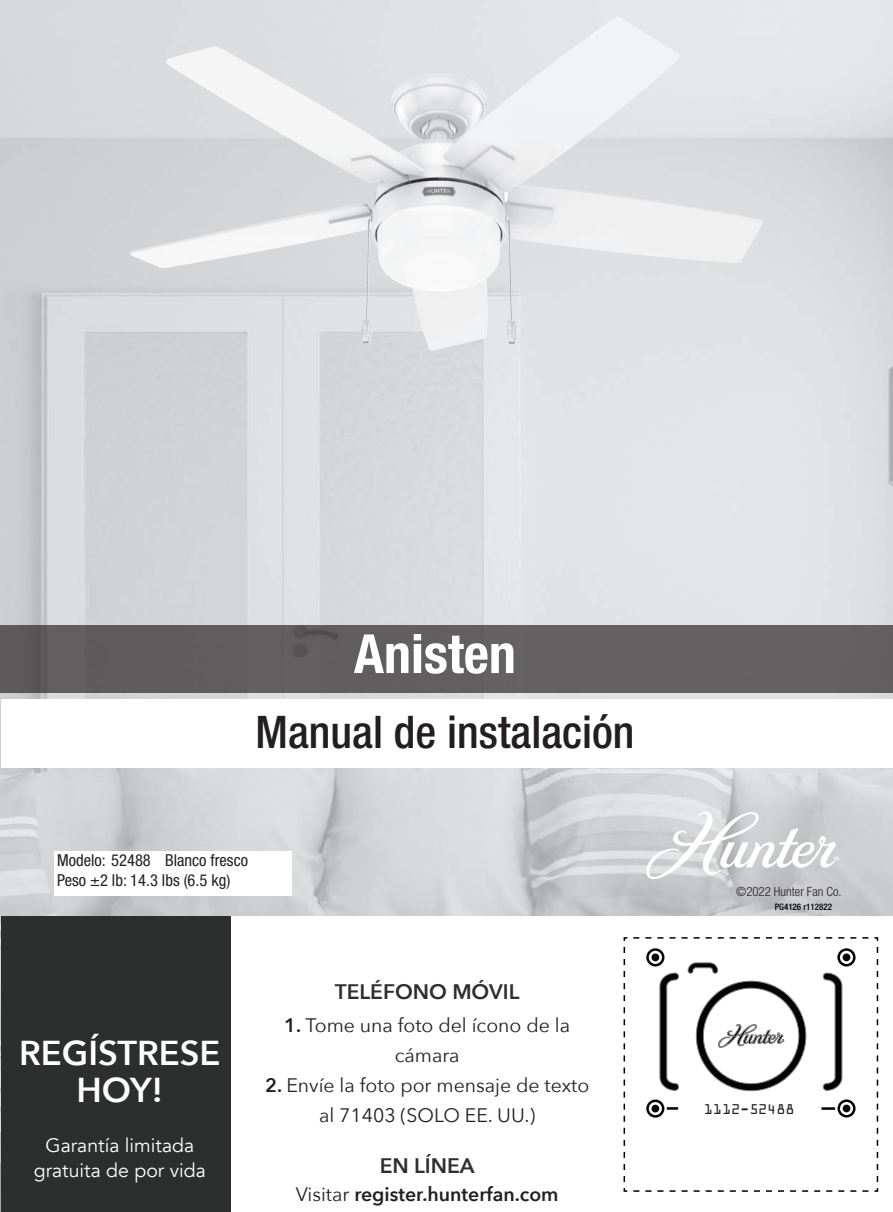
<style>
.page{position:relative;width:893px;height:1212px;background:#fff}
.page>*{position:absolute;margin:0;border:0;box-sizing:border-box;transform-origin:0 0}
.t1{font:700 condensed 54px "Helvetica Neue LT Std";color:#fff}
.t2{font:500 condensed 45px "Helvetica Neue LT Std";color:#231f20}
.t3{font:600 34.5px/37.5px "Avenir Next";color:#fff;text-align:center}
.t4{font:600 21px "Avenir Next";color:#2d2e2e}
.t5{font:19.5px/30px "Avenir Next";color:#231f20;text-align:center}
.t6{font:19.5px/25.5px "Avenir";color:#fff;text-align:center}
.t7{font:600 19.5px "Avenir Next";color:#231f20}
.t8{font:condensed 16.5px "Helvetica Neue LT Std";color:#231f20}
.t9{font:15px "OCRA Extended";color:#231f20}
.t10{font:300 condensed 12.75px "Helvetica Neue LT Std";color:#231f20}
.t11{font:12.75px "OCRA Extended";color:#231f20}
.t12{font:500 condensed 9px "Helvetica Neue LT Std";color:#000}
.s1{font-weight:600}
.s2{font-weight:400}
</style>
<div class="page">
<img style="left:0;top:0;width:893px;height:1212px">
<div style="left:54px;top:851px;width:237px;height:45px;background:#fff"></div>
<img style="left:130px;top:18px;width:484px;height:251px">
<div style="left:1px;top:700px;width:892px;height:68px;background:#fff"></div>
<svg style="left:646px;top:811px;width:192px;height:68px"></svg>
<div style="left:0;top:625px;width:893px;height:68px;background:#625f61"></div>
<div style="left:231px;top:916px;width:662px;height:296px;background:#fff"></div>
<div style="left:1px;top:916px;width:230px;height:296px;background:#2d2e2e"></div>
<svg style="left:623px;top:937px;width:256px;height:255px"></svg>
<div style="left:627px;top:943px;width:248px;height:228px;background:#fff"></div>
<svg style="left:837px;top:1099px;width:18px;height:18px"></svg>
<div style="left:843px;top:1104px;width:7px;height:8px;background:#040503;border-radius:50%"></div>
<svg style="left:837px;top:948px;width:18px;height:18px"></svg>
<div style="left:842px;top:953px;width:8px;height:8px;background:#040503;border-radius:50%"></div>
<svg style="left:646px;top:948px;width:18px;height:18px"></svg>
<div style="left:651px;top:953px;width:8px;height:8px;background:#040503;border-radius:50%"></div>
<svg style="left:823px;top:973px;width:19px;height:117px"></svg>
<svg style="left:660px;top:973px;width:19px;height:117px"></svg>
<svg style="left:688px;top:963px;width:30px;height:10px"></svg>
<svg style="left:646px;top:1099px;width:32px;height:18px"></svg>
<hr style="left:821px;top:1107px;width:14px;height:3px;background:#040503">
<svg style="left:696px;top:981px;width:110px;height:110px"></svg>
<p class="t1" style="left:354px;top:621px;width:163px">Anisten</p>
<p class="t2" style="left:256px;top:705px;width:380px">Manual de instalación</p>
<p class="t8" style="left:57px;top:851px;width:192px">Modelo: 52488 Blanco fresco</p>
<p class="t8" style="left:57px;top:870px;width:175px">Peso ±2 lb: 14.3 lbs (6.5 kg)</p>
<p class="t3" style="left:19px;top:1033px;width:203px">REGÍSTRESE<br>HOY!</p>
<p class="t6" style="left:34px;top:1132px;width:174px">Garantía limitada gratuita de por vida</p>
<p class="t4" style="left:335px;top:974px;width:186px">TELÉFONO MÓVIL</p>
<p class="t5" style="left:284px;top:1010px;width:287px"><span class="s1">1.</span> Tome una foto del ícono de la cámara</p>
<p class="t5" style="left:265px;top:1069px;width:326px"><span class="s1">2.</span> Envíe la foto por mensaje de texto al 71403 (SOLO EE. UU.)</p>
<p class="t4" style="left:380px;top:1147px;width:97px">EN LÍNEA</p>
<p class="t7" style="left:296px;top:1177px;width:264px"><span class="s2">Visitar</span> register.hunterfan.com</p>
<p class="t10" style="left:736px;top:884px;width:107px">©2022 Hunter Fan Co.</p>
<p class="t12" style="left:775px;top:901px;width:59px">PG4126 r112822</p>
<p class="t9" style="left:705px;top:1099px;width:92px">1112-59601</p>
<p class="t11" style="left:704px;top:1101px;width:93px">&lt;&lt;Model_Num-</p>
<p class="t9" style="left:704px;top:1101px;width:92px">1112-52488</p>
</div>
